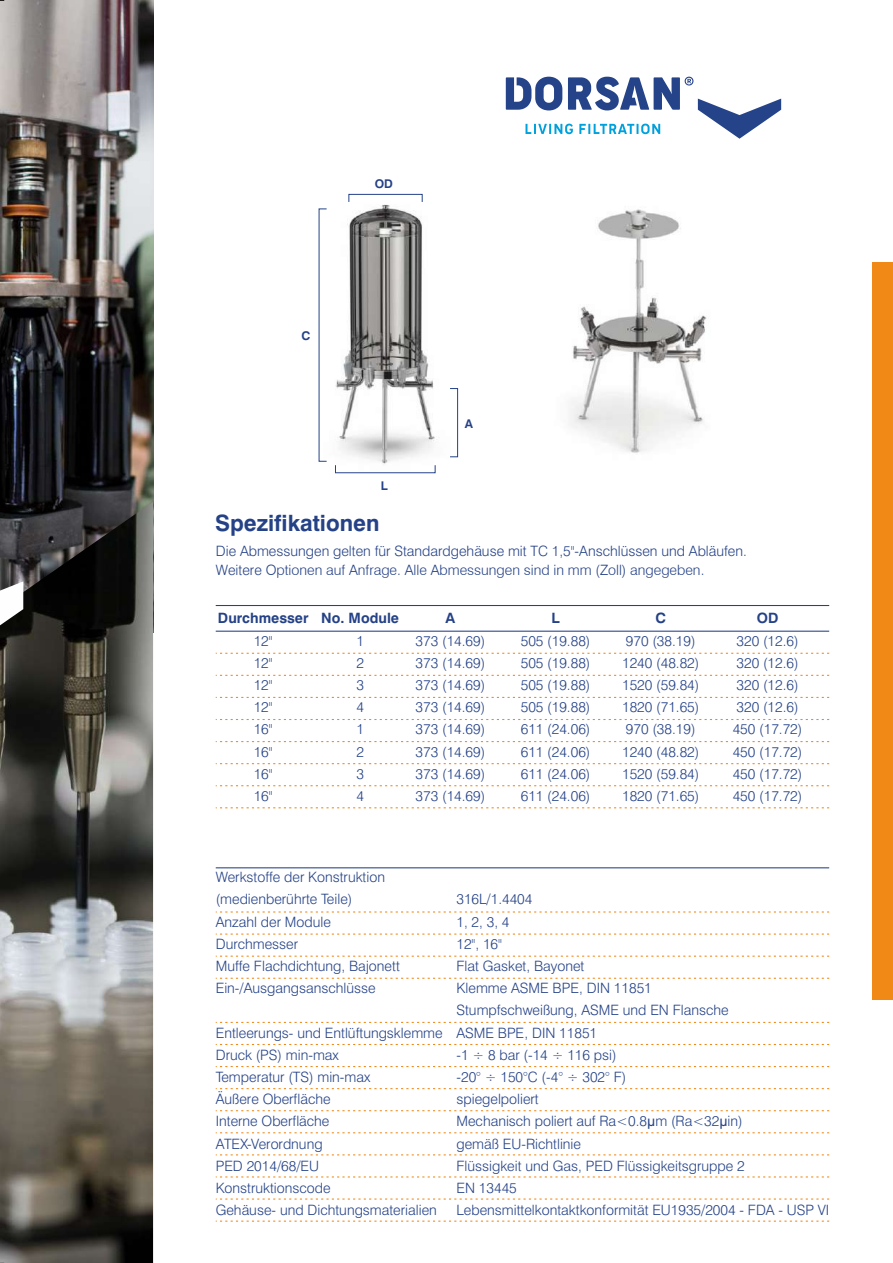
<style>
.page{position:relative;width:893px;height:1263px;background:#fff}
.page>*{position:absolute;margin:0;border:0;box-sizing:border-box;transform-origin:0 0}
.t1{font:700 22.5px "Swiss 721 BT";color:#254287}
.t2{font:300 14.25px/18.8px "Swiss 721 BT";color:#254287}
.t3{font:700 14.25px "Swiss 721 BT";color:#254287}
.t4{font:700 12px "Swiss 721 BT";color:#254287}
.s1{font-family:"Arial";font-weight:400}
</style>
<div class="page">
<img style="left:0;top:0;width:153px;height:502px">
<img style="left:0;top:502px;width:153px;height:761px">
<svg style="left:0;top:581px;width:23px;height:44px"></svg>
<svg style="left:216px;top:807px;width:613px;height:1px"></svg>
<svg style="left:216px;top:785px;width:613px;height:1px"></svg>
<svg style="left:216px;top:763px;width:613px;height:1px"></svg>
<svg style="left:216px;top:741px;width:613px;height:1px"></svg>
<svg style="left:216px;top:719px;width:613px;height:1px"></svg>
<svg style="left:216px;top:697px;width:613px;height:1px"></svg>
<svg style="left:216px;top:675px;width:613px;height:1px"></svg>
<hr style="left:216px;top:605px;width:613px;height:1px;background:#254287">
<svg style="left:216px;top:653px;width:613px;height:1px"></svg>
<hr style="left:216px;top:631px;width:613px;height:1px;background:#254287">
<svg style="left:506px;top:77px;width:275px;height:62px"></svg>
<div style="left:873px;top:263px;width:20px;height:737px;background:#f18917"></div>
<svg style="left:216px;top:1066px;width:613px;height:1px"></svg>
<svg style="left:216px;top:1044px;width:613px;height:1px"></svg>
<svg style="left:216px;top:1022px;width:613px;height:1px"></svg>
<svg style="left:216px;top:956px;width:613px;height:1px"></svg>
<svg style="left:216px;top:933px;width:613px;height:2px"></svg>
<svg style="left:216px;top:911px;width:613px;height:1px"></svg>
<hr style="left:216px;top:867px;width:613px;height:1px;background:#254287">
<svg style="left:216px;top:1088px;width:613px;height:1px"></svg>
<svg style="left:216px;top:1110px;width:613px;height:1px"></svg>
<svg style="left:216px;top:1132px;width:613px;height:1px"></svg>
<svg style="left:216px;top:1154px;width:613px;height:1px"></svg>
<svg style="left:216px;top:1176px;width:613px;height:1px"></svg>
<svg style="left:216px;top:1198px;width:613px;height:1px"></svg>
<img style="left:318px;top:193px;width:141px;height:281px">
<div style="left:349px;top:194px;width:73px;height:8px;border:1px solid #254287"></div>
<div style="left:335px;top:465px;width:100px;height:8px;border:1px solid #254287"></div>
<div style="left:450px;top:388px;width:8px;height:69px;border:1px solid #254287"></div>
<img style="left:570px;top:209px;width:137px;height:244px">
<svg style="left:216px;top:978px;width:613px;height:1px"></svg>
<svg style="left:216px;top:1220px;width:613px;height:2px"></svg>
<p class="t4" style="left:301px;top:331px;width:10px">C</p>
<p class="t4" style="left:375px;top:179px;width:20px">OD</p>
<p class="t4" style="left:381px;top:481px;width:8px">L</p>
<p class="t4" style="left:465px;top:419px;width:10px">A</p>
<h1 class="t1" style="left:215px;top:514px;width:166px">Spezifikationen</h1>
<p class="t2" style="left:216px;top:543px;width:533px">Die Abmessungen gelten für Standardgehäuse mit TC 1,5"-Anschlüssen und Abläufen.<br>Weitere Optionen auf Anfrage. Alle Abmessungen sind in mm (Zoll) angegeben.</p>
<p class="t3" style="left:218px;top:613px;width:183px">Durchmesser No. Module</p>
<p class="t3" style="left:446px;top:613px;width:11px">A</p>
<p class="t3" style="left:551px;top:613px;width:10px">L</p>
<p class="t3" style="left:655px;top:613px;width:12px">C</p>
<p class="t3" style="left:757px;top:613px;width:23px">OD</p>
<p class="t2" style="left:254px;top:632px;width:20px">12"</p>
<p class="t2" style="left:356px;top:632px;width:9px">1</p>
<p class="t2" style="left:416px;top:632px;width:71px">373 (14.69)</p>
<p class="t2" style="left:521px;top:632px;width:71px">505 (19.88)</p>
<p class="t2" style="left:626px;top:632px;width:71px">970 (38.19)</p>
<p class="t2" style="left:736px;top:632px;width:64px">320 (12.6)</p>
<p class="t2" style="left:254px;top:655px;width:20px">12"</p>
<p class="t2" style="left:356px;top:655px;width:9px">2</p>
<p class="t2" style="left:416px;top:655px;width:71px">373 (14.69)</p>
<p class="t2" style="left:521px;top:655px;width:71px">505 (19.88)</p>
<p class="t2" style="left:622px;top:655px;width:79px">1240 (48.82)</p>
<p class="t2" style="left:736px;top:655px;width:64px">320 (12.6)</p>
<p class="t2" style="left:254px;top:677px;width:20px">12"</p>
<p class="t2" style="left:356px;top:677px;width:9px">3</p>
<p class="t2" style="left:416px;top:677px;width:71px">373 (14.69)</p>
<p class="t2" style="left:521px;top:677px;width:71px">505 (19.88)</p>
<p class="t2" style="left:622px;top:677px;width:79px">1520 (59.84)</p>
<p class="t2" style="left:736px;top:677px;width:64px">320 (12.6)</p>
<p class="t2" style="left:254px;top:699px;width:20px">12"</p>
<p class="t2" style="left:356px;top:699px;width:9px">4</p>
<p class="t2" style="left:416px;top:699px;width:71px">373 (14.69)</p>
<p class="t2" style="left:521px;top:699px;width:71px">505 (19.88)</p>
<p class="t2" style="left:622px;top:699px;width:79px">1820 (71.65)</p>
<p class="t2" style="left:736px;top:699px;width:64px">320 (12.6)</p>
<p class="t2" style="left:254px;top:721px;width:20px">16"</p>
<p class="t2" style="left:356px;top:721px;width:9px">1</p>
<p class="t2" style="left:416px;top:721px;width:71px">373 (14.69)</p>
<p class="t2" style="left:521px;top:721px;width:71px">611 (24.06)</p>
<p class="t2" style="left:626px;top:721px;width:71px">970 (38.19)</p>
<p class="t2" style="left:733px;top:721px;width:71px">450 (17.72)</p>
<p class="t2" style="left:254px;top:743px;width:20px">16"</p>
<p class="t2" style="left:356px;top:743px;width:9px">2</p>
<p class="t2" style="left:416px;top:743px;width:71px">373 (14.69)</p>
<p class="t2" style="left:521px;top:743px;width:71px">611 (24.06)</p>
<p class="t2" style="left:622px;top:743px;width:79px">1240 (48.82)</p>
<p class="t2" style="left:733px;top:743px;width:71px">450 (17.72)</p>
<p class="t2" style="left:254px;top:766px;width:20px">16"</p>
<p class="t2" style="left:356px;top:766px;width:9px">3</p>
<p class="t2" style="left:416px;top:766px;width:71px">373 (14.69)</p>
<p class="t2" style="left:521px;top:766px;width:71px">611 (24.06)</p>
<p class="t2" style="left:622px;top:766px;width:79px">1520 (59.84)</p>
<p class="t2" style="left:733px;top:766px;width:71px">450 (17.72)</p>
<p class="t2" style="left:254px;top:788px;width:20px">16"</p>
<p class="t2" style="left:356px;top:788px;width:9px">4</p>
<p class="t2" style="left:416px;top:788px;width:71px">373 (14.69)</p>
<p class="t2" style="left:521px;top:788px;width:71px">611 (24.06)</p>
<p class="t2" style="left:622px;top:788px;width:79px">1820 (71.65)</p>
<p class="t2" style="left:733px;top:788px;width:71px">450 (17.72)</p>
<p class="t2" style="left:216px;top:867px;width:171px;line-height:22.2px">Werkstoffe der Konstruktion (medienberührte Teile)</p>
<p class="t2" style="left:456px;top:891px;width:78px">316L/1.4404</p>
<p class="t2" style="left:216px;top:913px;width:117px">Anzahl der Module</p>
<p class="t2" style="left:456px;top:913px;width:55px">1, 2, 3, 4</p>
<p class="t2" style="left:216px;top:936px;width:84px">Durchmesser</p>
<p class="t2" style="left:456px;top:936px;width:47px">12", 16"</p>
<p class="t2" style="left:216px;top:958px;width:186px">Muffe Flachdichtung, Bajonett</p>
<p class="t2" style="left:456px;top:958px;width:129px">Flat Gasket, Bayonet</p>
<p class="t2" style="left:216px;top:980px;width:161px">Ein-/Ausgangsanschlüsse</p>
<p class="t2" style="left:456px;top:980px;width:197px">Klemme ASME BPE, DIN 11851</p>
<p class="t2" style="left:456px;top:1002px;width:274px">Stumpfschweißung, ASME und EN Flansche</p>
<p class="t2" style="left:216px;top:1024px;width:383px">Entleerungs- und Entlüftungsklemme ASME BPE, DIN 11851</p>
<p class="t2" style="left:216px;top:1047px;width:125px">Druck (PS) min-max</p>
<p class="t2" style="left:456px;top:1047px;width:162px">-1 ÷ 8 bar (-14 ÷ 116 psi)</p>
<p class="t2" style="left:216px;top:1069px;width:156px">Temperatur (TS) min-max</p>
<p class="t2" style="left:456px;top:1069px;width:171px">-20° ÷ 150°C (-4° ÷ 302° F)</p>
<p class="t2" style="left:216px;top:1091px;width:116px">Äußere Oberfläche</p>
<p class="t2" style="left:456px;top:1091px;width:84px">spiegelpoliert</p>
<p class="t2" style="left:216px;top:1113px;width:115px">Interne Oberfläche</p>
<p class="t2" style="left:456px;top:1113px;width:288px">Mechanisch poliert auf Ra&lt;0.8<span class="s1">μ</span>m (Ra&lt;32<span class="s1">μ</span>in)</p>
<p class="t2" style="left:216px;top:1135px;width:108px">ATEX-Verordnung</p>
<p class="t2" style="left:456px;top:1135px;width:126px">gemäß EU-Richtlinie</p>
<p class="t2" style="left:216px;top:1158px;width:105px">PED 2014/68/EU</p>
<p class="t2" style="left:456px;top:1158px;width:290px">Flüssigkeit und Gas, PED Flüssigkeitsgruppe 2</p>
<p class="t2" style="left:216px;top:1180px;width:116px">Konstruktionscode</p>
<p class="t2" style="left:456px;top:1180px;width:62px">EN 13445</p>
<p class="t2" style="left:216px;top:1202px;width:223px">Gehäuse- und Dichtungsmaterialien</p>
<p class="t2" style="left:456px;top:1202px;width:374px">Lebensmittelkontaktkonformität EU1935/2004 - FDA - USP VI</p>
</div>
